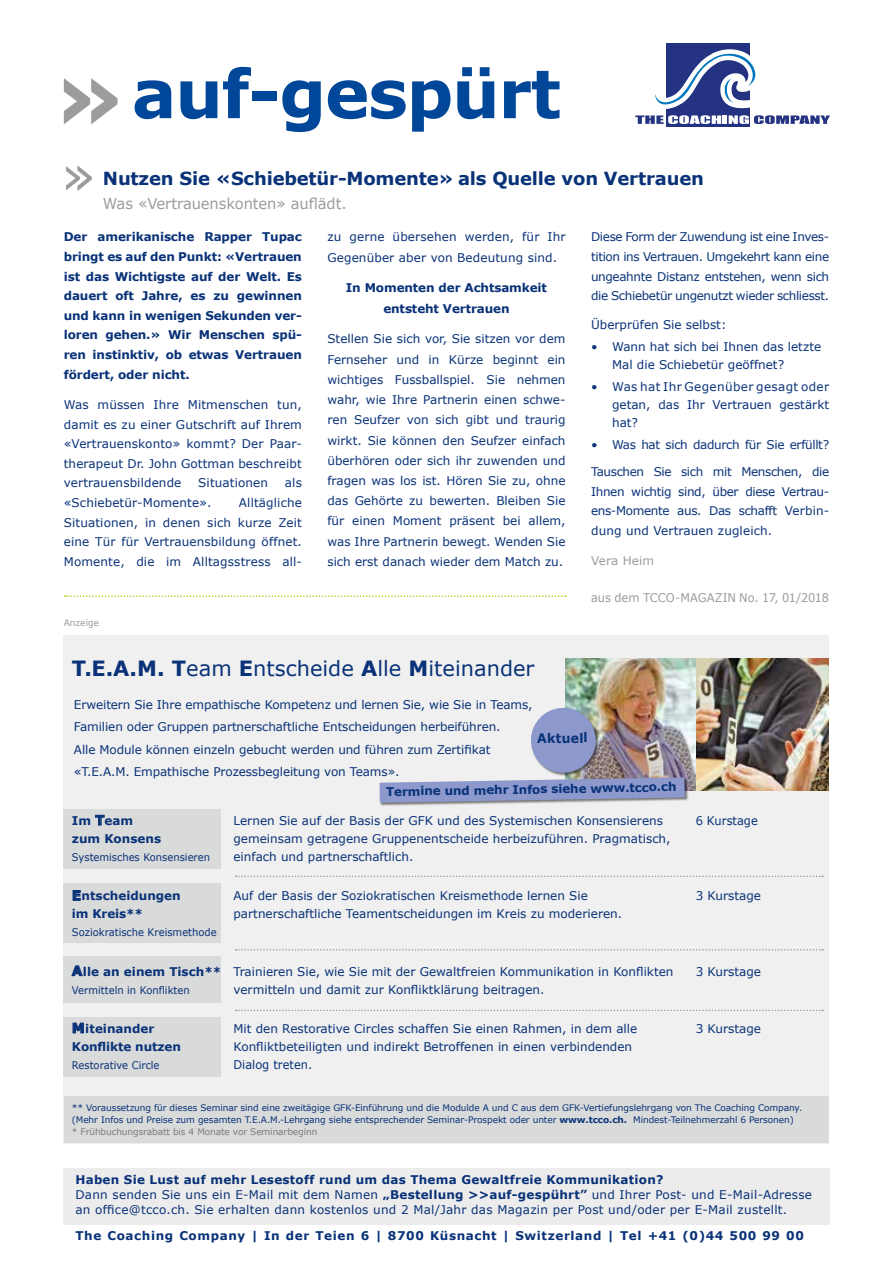
<style>
.page{position:relative;width:893px;height:1263px;background:#fff}
.page>*{position:absolute;margin:0;border:0;box-sizing:border-box;transform-origin:0 0}
.t1{font:700 67.05px "Verdana";letter-spacing:-.02em;color:#004699}
.t2{font:54px "Verdana";color:#9c9c9d}
.t3{font:21px "Verdana";color:#093278}
.t4{font:700 18px "Verdana";letter-spacing:-.01em;color:#093278}
.t5{font:15px "Verdana";letter-spacing:-.005em;color:#9c9c9d}
.t6{font:700 13.05px "Verdana";color:#093278;scale:.95 1}
.t7{font:12px/19.6px "Verdana";color:#093278;text-align:justify}
.t8{font:700 12px/19.6px "Verdana";letter-spacing:-.01em;color:#093278;text-align:justify}
.t9{font:12px/15px "Verdana";letter-spacing:.02em;color:#093278}
.t10{font:700 12px "Verdana";letter-spacing:.05em;color:#093278}
.t11{font:12px "Verdana";letter-spacing:-.03em;color:#093278}
.t12{font:12px "Verdana";color:#9c9c9d;scale:.95 1}
.t13{font:12px "Verdana";color:#093278;scale:.95 1}
.t14{font:12px "Verdana";color:#9c9c9d}
.t15{font:10.5px "Verdana";color:#093278;scale:.95 1}
.t16{font:9px/12px "Verdana";letter-spacing:-.01em;color:#093278}
.t17{font:9px "Verdana";color:#9c9c9d}
.s1{font-size:89.4px;color:#9c9c9d}
.s2{font-weight:700}
.s3{font-size:13.5px}
.s4{font-weight:700;font-size:13.5px}
.s5{color:#7a7b7a}
</style>
<div class="page">
<div style="left:64px;top:1168px;width:766px;height:57px;background:#ececec"></div>
<svg style="left:65px;top:595px;width:501px;height:2px"></svg>
<div style="left:63px;top:636px;width:766px;height:508px;background:#f0f0f0"></div>
<img style="left:565px;top:659px;width:263px;height:132px">
<div style="left:63px;top:810px;width:158px;height:59px;background:#d9dada"></div>
<div style="left:63px;top:1017px;width:158px;height:59px;background:#d9dada"></div>
<div style="left:64px;top:1096px;width:765px;height:47px;background:#d9dada"></div>
<div style="left:63px;top:883px;width:158px;height:59px;background:#d9dada"></div>
<div style="left:63px;top:956px;width:158px;height:47px;background:#d9dada"></div>
<svg style="left:95px;top:815px;width:10px;height:11px"></svg>
<svg style="left:73px;top:890px;width:8px;height:11px"></svg>
<svg style="left:71px;top:965px;width:12px;height:11px"></svg>
<svg style="left:73px;top:1022px;width:11px;height:11px"></svg>
<svg style="left:236px;top:875px;width:587px;height:2px"></svg>
<svg style="left:236px;top:949px;width:587px;height:1px"></svg>
<svg style="left:236px;top:1010px;width:587px;height:1px"></svg>
<div style="left:380px;top:777px;width:308px;height:30px;background:#000;opacity:.5"></div>
<img style="left:379px;top:708px;width:306px;height:95px">
<div style="left:666px;top:43px;width:84px;height:84px;background:#243282"></div>
<svg style="left:635px;top:49px;width:195px;height:75px"></svg>
<h1 class="t1" style="left:51px;top:50px;width:511px"><span class="s1">»</span>auf-gespürt</h1>
<h2 class="t2" style="left:61px;top:141px;width:36px">»</h2>
<h3 class="t4" style="left:103px;top:167px;width:602px">Nutzen Sie «Schiebetür-Momente» als Quelle von Vertrauen</h3>
<p class="t5" style="left:103px;top:194px;width:245px">Was «Vertrauenskonten» auflädt.</p>
<p class="t8" style="left:64px;top:227px;width:240px">Der amerikanische Rapper Tupac bringt es auf den Punkt: «Vertrauen ist das Wichtigste auf der Welt. Es dauert oft Jahre, es zu gewinnen und kann in wenigen Sekunden ver&shy;loren gehen.» Wir Menschen spü&shy;ren instinktiv, ob etwas Vertrauen fördert, oder nicht.</p>
<p class="t7" style="left:64px;top:395px;width:240px">Was müssen Ihre Mitmenschen tun, damit es zu einer Gutschrift auf Ihrem «Vertrauenskonto» kommt? Der Paar&shy;therapeut Dr. John Gottman beschreibt vertrauensbildende</p>
<p class="t7" style="left:198px;top:473px;width:71px">Situationen</p>
<p class="t7" style="left:285px;top:473px;width:18px">als</p>
<p class="t7" style="left:64px;top:493px;width:149px">«Schiebetür-Momente».</p>
<p class="t7" style="left:64px;top:493px;width:240px;text-indent:175px">Alltägliche Situationen, in denen sich kurze Zeit eine Tür für Vertrauensbildung öffnet.<br>Momente, die im Alltagsstress all-</p>
<p class="t7" style="left:327px;top:227px;width:240px;line-height:20.2px">zu gerne übersehen werden, für Ihr<br>Gegenüber aber von Bedeutung sind.</p>
<p class="t8" style="left:346px;top:278px;width:203px;line-height:20.2px;text-align:center">In Momenten der Achtsamkeit entsteht Vertrauen</p>
<p class="t7" style="left:327px;top:329px;width:240px;line-height:20.2px">Stellen Sie sich vor, Sie sitzen vor dem Fernseher und in Kürze beginnt ein wichtiges Fussballspiel. Sie nehmen wahr, wie Ihre Partnerin einen schwe&shy;ren Seufzer von sich gibt und traurig wirkt. Sie können den Seufzer einfach überhören oder sich ihr zuwenden und fragen was los ist. Hören Sie zu, ohne das Gehörte zu bewerten. Bleiben Sie für einen Moment präsent bei allem, was Ihre Partnerin bewegt. Wenden Sie sich erst danach wieder dem Match zu.</p>
<p class="t17" style="left:64px;top:617px;width:37px">Anzeige</p>
<h3 class="t3" style="left:72px;top:655px;width:464px"><span class="s2">T.E.A.M. T</span>eam <span class="s2">E</span>ntscheide <span class="s2">A</span>lle <span class="s2">M</span>iteinander</h3>
<p class="t7" style="left:591px;top:227px;width:240px">Diese Form der Zuwendung ist eine Inves&shy;tition ins Vertrauen. Umgekehrt kann eine ungeahnte Distanz entstehen, wenn sich die Schiebetür ungenutzt wieder schliesst.</p>
<p class="t7" style="left:591px;top:315px;width:137px">Überprüfen Sie selbst:</p>
<p class="t7" style="left:612px;top:338px;width:211px;line-height:17.9px;text-indent:-21px">• Wann hat sich bei Ihnen das letzte<br>Mal die Schiebetür geöffnet?</p>
<p class="t7" style="left:612px;top:378px;width:219px;line-height:17.9px;text-indent:-21px">• Was hat Ihr Gegenüber gesagt oder getan, das Ihr Vertrauen gestärkt hat?</p>
<p class="t11" style="left:591px;top:437px;width:240px">• Was hat sich dadurch für Sie erfüllt?</p>
<p class="t7" style="left:591px;top:462px;width:240px">Tauschen Sie sich mit Menschen, die Ihnen wichtig sind, über diese Vertrau&shy;ens-Momente aus. Das schafft Verbin&shy;dung und Vertrauen zugleich.</p>
<p class="t14" style="left:591px;top:553px;width:65px">Vera Heim</p>
<p class="t12" style="left:591px;top:590px;width:252px">aus dem TCCO-MAGAZIN No. 17, 01/2018</p>
<p class="t7" style="left:74px;top:693px;width:460px;line-height:22.5px;text-align:left">Erweitern Sie Ihre empathische Kompetenz und lernen Sie, wie Sie in Teams, Familien oder Gruppen partnerschaftliche Entscheidungen herbeiführen.<br>Alle Module können einzeln gebucht werden und führen zum Zertifikat «T.E.A.M. Empathische Prozessbegleitung von Teams».</p>
<p class="t6" style="left:537px;top:730px;width:55px;rotate:-1deg">Aktuell</p>
<p class="t8" style="left:386px;top:782px;width:292px;rotate:-1deg">Termine und mehr Infos siehe www.tcco.ch</p>
<p class="t8" style="left:72px;top:811px;width:63px">Im <span class="s3">T</span>eam</p>
<p class="t7" style="left:233px;top:811px;width:431px">Lernen Sie auf der Basis der GFK und des Systemischen Konsensierens</p>
<p class="t13" style="left:696px;top:813px;width:67px">6 Kurstage</p>
<p class="t8" style="left:72px;top:829px;width:91px">zum Konsens</p>
<p class="t7" style="left:233px;top:829px;width:439px">gemeinsam getragene Gruppenentscheide herbeizuführen. Pragmatisch,</p>
<p class="t15" style="left:72px;top:851px;width:147px">Systemisches Konsensieren</p>
<p class="t7" style="left:233px;top:847px;width:181px">einfach und partnerschaftlich.</p>
<p class="t8" style="left:72px;top:886px;width:110px"><span class="s3">E</span>ntscheidungen</p>
<p class="t7" style="left:233px;top:886px;width:356px">Auf der Basis der Soziokratischen Kreismethode lernen Sie</p>
<p class="t7" style="left:696px;top:886px;width:67px">3 Kurstage</p>
<p class="t8" style="left:72px;top:904px;width:73px">im Kreis**</p>
<p class="t7" style="left:233px;top:904px;width:390px">partnerschaftliche Teamentscheidungen im Kreis zu moderieren.</p>
<p class="t15" style="left:72px;top:926px;width:154px">Soziokratische Kreismethode</p>
<p class="t7" style="left:72px;top:962px;width:603px"><span class="s4">A</span><span class="s2">lle an einem Tisch**</span> Trainieren Sie, wie Sie mit der Gewaltfreien Kommunikation in Konflikten</p>
<p class="t7" style="left:696px;top:962px;width:67px">3 Kurstage</p>
<p class="t15" style="left:72px;top:983px;width:126px">Vermitteln in Konflikten</p>
<p class="t7" style="left:233px;top:980px;width:313px">vermitteln und damit zur Konfliktklärung beitragen.</p>
<p class="t8" style="left:72px;top:1019px;width:84px"><span class="s3">M</span>iteinander</p>
<p class="t7" style="left:233px;top:1019px;width:405px">Mit den Restorative Circles schaffen Sie einen Rahmen, in dem alle</p>
<p class="t7" style="left:696px;top:1019px;width:67px">3 Kurstage</p>
<p class="t8" style="left:72px;top:1037px;width:111px">Konflikte nutzen</p>
<p class="t7" style="left:233px;top:1037px;width:400px">Konfliktbeteiligten und indirekt Betroffenen in einen verbindenden</p>
<p class="t15" style="left:72px;top:1058px;width:94px">Restorative Circle</p>
<p class="t13" style="left:233px;top:1057px;width:84px">Dialog treten.</p>
<p class="t16" style="left:72px;top:1101px;width:732px">** Voraussetzung für dieses Seminar sind eine zweitägige GFK-Einführung und die Modulde A und C aus dem GFK-Vertiefungslehrgang von The Coaching Company. (Mehr Infos und Preise zum gesamten T.E.A.M.-Lehrgang siehe entsprechender Seminar-Prospekt oder unter <span class="s2">www.tcco.ch.</span> Mindest-Teilnehmerzahl 6 Personen)<br><span class="s5">* Frühbuchungsrabatt bis 4 Monate vor Seminarbeginn</span></p>
<p class="t9" style="left:75px;top:1172px;width:738px"><span class="s2">Haben Sie Lust auf mehr Lesestoff rund um das Thema Gewaltfreie Kommunikation?<br></span>Dann senden Sie uns ein E-Mail mit dem Namen <span class="s2">„Bestellung &gt;&gt;auf-gespührt”</span> und Ihrer Post- und E-Mail-Adresse an office@tcco.ch. Sie erhalten dann kostenlos und 2 Mal/Jahr das Magazin per Post und/oder per E-Mail zustellt.</p>
<p class="t10" style="left:75px;top:1227px;width:730px">The Coaching Company | In der Teien 6 | 8700 Küsnacht | Switzerland | Tel +41 (0)44 500 99 00</p>
</div>
